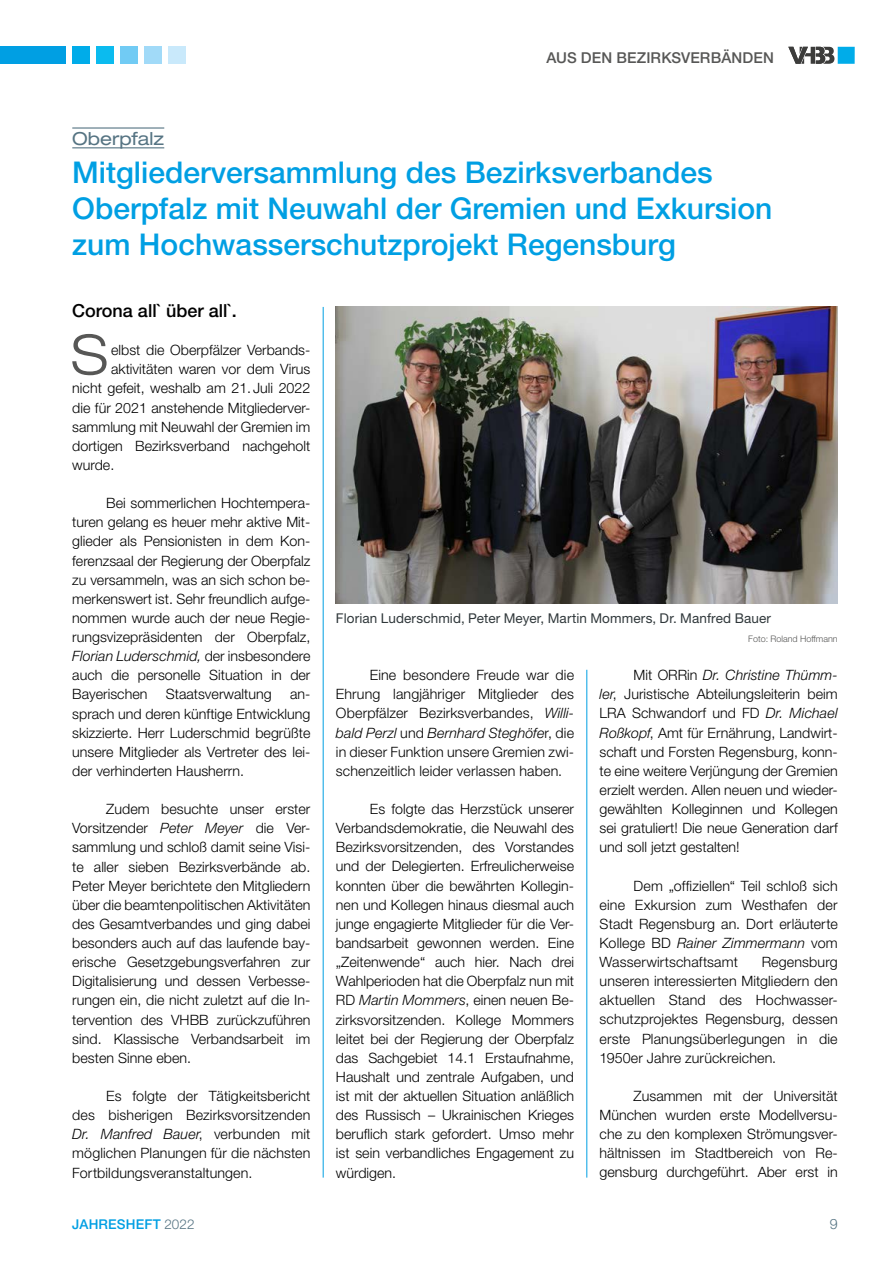
<style>
.page{position:relative;width:893px;height:1263px;background:#fff}
.page>*{position:absolute;margin:0;border:0;box-sizing:border-box;transform-origin:0 0}
.t1{font:300 expanded 55.05px "Helvetica Neue LT Std";color:#575756}
.t2{font:500 30px/36px "Helvetica Neue LT Std";color:#009fe3}
.t3{font:500 18px "Helvetica Neue LT Std";color:#000}
.t4{font:expanded 18px "Helvetica Neue LT Std";color:#567483}
.t5{font:500 15px "Helvetica Neue LT Std";letter-spacing:.01em;color:#575756}
.t6{font:300 14.25px/19px "Helvetica Neue LT Std";color:#000;text-align:justify}
.t7{font:300 14.25px "Helvetica Neue LT Std";color:#567483}
.t8{font:13.5px "Helvetica Neue LT Std";letter-spacing:.01em;color:#30383b}
.t9{font:500 13.5px "Helvetica Neue LT Std";letter-spacing:.01em;color:#009fe3}
.t10{font:300 9px "Helvetica Neue LT Std";color:#575756}
.s1{font-style:italic}
.s2{font-weight:300;color:#567483}
</style>
<div class="page">
<hr style="left:586px;top:670px;width:1px;height:507px;background:#009fe3">
<hr style="left:323px;top:307px;width:1px;height:870px;background:#009fe3">
<hr style="left:72px;top:127px;width:92px;height:2px;background:#567483">
<hr style="left:72px;top:147px;width:92px;height:1px;background:#567483">
<img style="left:336px;top:307px;width:502px;height:297px">
<div style="left:72px;top:47px;width:17px;height:17px;background:#00ace9"></div>
<div style="left:96px;top:47px;width:17px;height:17px;background:#0bbbef"></div>
<div style="left:120px;top:47px;width:17px;height:17px;background:#71cbf4"></div>
<div style="left:144px;top:47px;width:17px;height:17px;background:#a1daf8"></div>
<div style="left:168px;top:47px;width:17px;height:17px;background:#c9e9fb"></div>
<div style="left:838px;top:47px;width:17px;height:17px;background:#00ace9"></div>
<svg style="left:788px;top:47px;width:46px;height:17px"></svg>
<div style="left:0;top:47px;width:65px;height:17px;background:#009fe3"></div>
<p class="t5" style="left:546px;top:49px;width:229px">AUS DEN BEZIRKSVERBÄNDEN</p>
<p class="t4" style="left:72px;top:127px;width:93px">Oberpfalz</p>
<h2 class="t2" style="left:72px;top:154px;width:702px">Mitgliederversammlung des Bezirksverbandes<br>Oberpfalz mit Neuwahl der Gremien und Exkursion zum Hochwasserschutzprojekt Regensburg</h2>
<p class="t3" style="left:72px;top:300px;width:166px">Corona all` über all`.</p>
<h1 class="t1" style="left:71px;top:322px;width:38px">S</h1>
<p class="t6" style="left:111px;top:340px;width:201px">elbst die Oberpfälzer Verbands-</p>
<p class="t6" style="left:111px;top:359px;width:201px">aktivitäten waren vor dem Virus</p>
<p class="t6" style="left:72px;top:378px;width:240px">nicht gefeit, weshalb am 21. Juli 2022</p>
<p class="t6" style="left:72px;top:398px;width:240px">die für 2021 anstehende Mitgliederver-</p>
<p class="t6" style="left:72px;top:417px;width:240px">sammlung mit Neuwahl der Gremien im</p>
<p class="t6" style="left:72px;top:436px;width:240px">dortigen Bezirksverband nachgeholt</p>
<p class="t6" style="left:72px;top:455px;width:44px">wurde.</p>
<p class="t6" style="left:72px;top:493px;width:240px;text-align:left;text-indent:34px">Bei sommerlichen Hochtempera&shy;turen gelang es heuer mehr aktive Mit&shy;glieder als Pensionisten in dem Kon&shy;ferenzsaal der Regierung der Oberpfalz zu versammeln, was an sich schon be&shy;merkenswert ist. Sehr freundlich aufge&shy;nommen wurde auch der neue Regie&shy;rungsvizepräsidenten der Oberpfalz, <span class="s1">Florian Luderschmid,</span> der insbesondere auch die personelle Situation in der Bayerischen</p>
<p class="t6" style="left:166px;top:684px;width:107px">Staatsverwaltung</p>
<p class="t6" style="left:72px;top:684px;width:240px;text-indent:218px">an&shy;sprach und deren künftige Entwicklung skizzierte. Herr Luderschmid begrüßte unsere Mitglieder als Vertreter des lei&shy;der verhinderten Hausherrn.</p>
<p class="t6" style="left:72px;top:799px;width:240px;text-indent:34px">Zudem besuchte unser erster Vorsitzender <span class="s1">Peter Meyer</span> die Ver&shy;sammlung und schloß damit seine Visi&shy;te aller sieben Bezirksverbände ab.<br>Peter Meyer berichtete den Mitgliedern über die beamtenpolitischen Aktivitäten des Gesamtverbandes und ging dabei besonders auch auf das laufende bay&shy;erische Gesetzgebungsverfahren zur Digitalisierung und dessen Verbesse&shy;rungen ein, die nicht zuletzt auf die In&shy;tervention des VHBB zurückzuführen sind. Klassische Verbandsarbeit im besten Sinne eben.</p>
<p class="t6" style="left:72px;top:1086px;width:240px;text-indent:34px">Es folgte der Tätigkeitsbericht des bisherigen Bezirksvorsitzenden <span class="s1">Dr. Manfred Bauer</span>, verbunden mit möglichen Planungen für die nächsten Fortbildungsveranstaltungen.</p>
<p class="t8" style="left:336px;top:610px;width:437px">Florian Luderschmid, Peter Meyer, Martin Mommers, Dr. Manfred Bauer</p>
<p class="t10" style="left:748px;top:633px;width:91px">Foto: Roland Hoffmann</p>
<p class="t6" style="left:336px;top:665px;width:240px;text-indent:34px">Eine besondere Freude war die Ehrung langjähriger Mitglieder des Oberpfälzer Bezirksverbandes, <span class="s1">Willi&shy;bald Perzl</span> und <span class="s1">Bernhard Steghöfe</span>r, die in dieser Funktion unsere Gremien zwi&shy;schenzeitlich leider verlassen haben.</p>
<p class="t6" style="left:336px;top:799px;width:240px;text-indent:34px">Es folgte das Herzstück unserer Verbandsdemokratie, die Neuwahl des Bezirksvorsitzenden, des Vorstandes und der Delegierten. Erfreulicherweise konnten über die bewährten Kollegin&shy;nen und Kollegen hinaus diesmal auch junge engagierte Mitglieder für die Ver&shy;bandsarbeit gewonnen werden. Eine „Zeitenwende“ auch hier. Nach drei Wahlperioden hat die Oberpfalz nun mit RD <span class="s1">Martin Mommers</span>, einen neuen Be&shy;zirksvorsitzenden. Kollege Mommers leitet bei der Regierung der Oberpfalz das Sachgebiet 14.1 Erstaufnahme, Haushalt und zentrale Aufgaben, und ist mit der aktuellen Situation anläßlich des Russisch – Ukrainischen Krieges beruflich stark gefordert. Umso mehr ist sein verbandliches Engagement zu würdigen.</p>
<p class="t6" style="left:600px;top:665px;width:240px;text-indent:34px">Mit ORRin <span class="s1">Dr. Christine Thümm&shy;ler</span>, Juristische Abteilungsleiterin beim LRA Schwandorf und FD <span class="s1">Dr. Michael Roßkopf</span>, Amt für Ernährung, Landwirt&shy;schaft und Forsten Regensburg, konn&shy;te eine weitere Verjüngung der Gremien erzielt werden. Allen neuen und wieder&shy;gewählten Kolleginnen und Kollegen sei gratuliert! Die neue Generation darf und soll jetzt gestalten!</p>
<p class="t6" style="left:600px;top:876px;width:240px;text-indent:34px">Dem „offiziellen“ Teil schloß sich eine Exkursion zum Westhafen der Stadt Regensburg an. Dort erläuterte Kollege BD <span class="s1">Rainer Zimmermann</span> vom Wasserwirtschaftsamt</p>
<p class="t6" style="left:600px;top:952px;width:240px;text-indent:162px">Regensburg unseren interessierten Mitgliedern den aktuellen Stand des Hochwasser&shy;schutzprojektes Regensburg, dessen erste Planungsüberlegungen in die 1950er Jahre zurückreichen.</p>
<p class="t6" style="left:600px;top:1086px;width:240px;text-indent:34px">Zusammen mit der Universität München wurden erste Modellversu&shy;che zu den komplexen Strömungsver&shy;hältnissen im Stadtbereich von Re&shy;gensburg durchgeführt. Aber erst in</p>
<p class="t9" style="left:72px;top:1216px;width:124px">JAHRESHEFT <span class="s2">2022</span></p>
<p class="t7" style="left:830px;top:1215px;width:9px">9</p>
</div>
